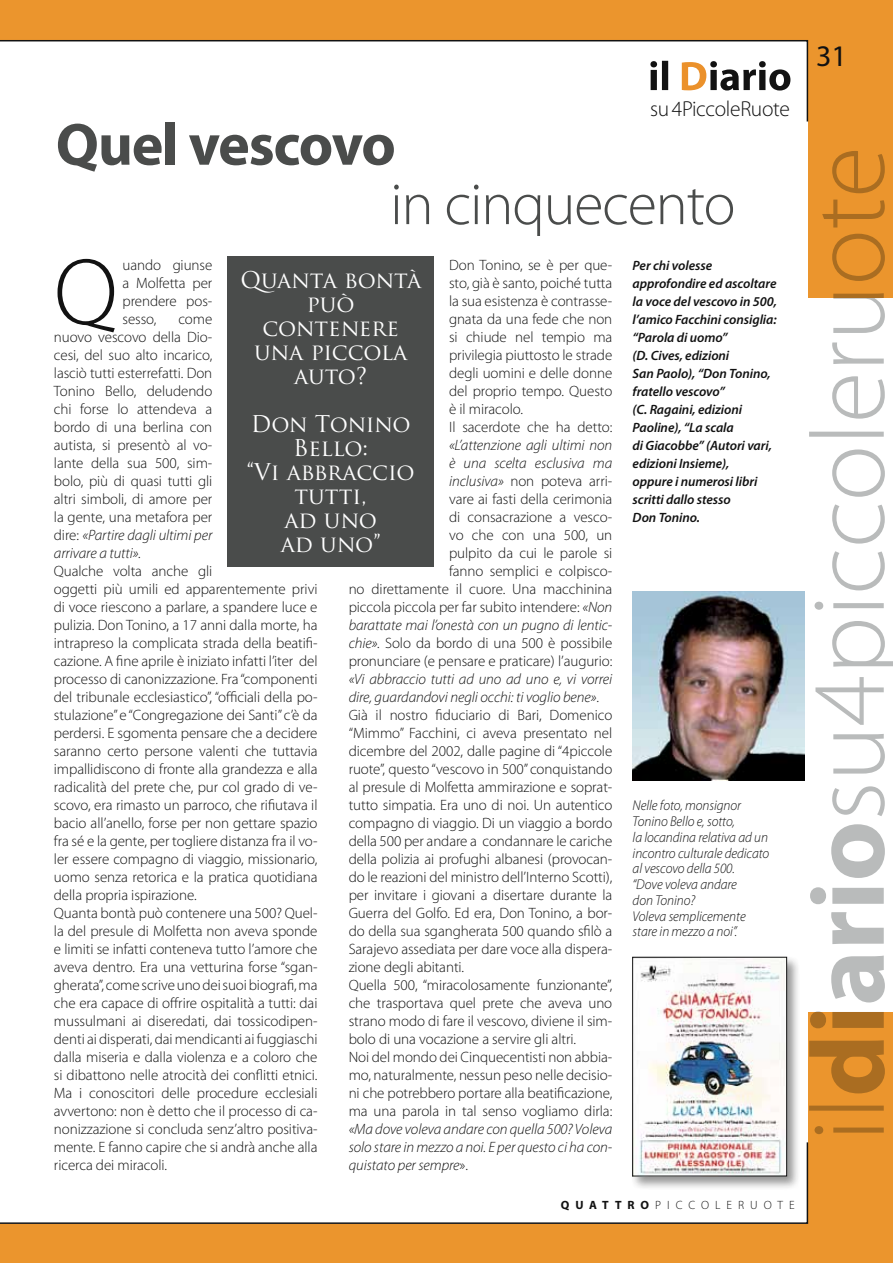
<style>
.page{position:relative;width:893px;height:1263px;background:#fff}
.page>*{position:absolute;margin:0;border:0;box-sizing:border-box;transform-origin:0 0}
.t1{font:300 95.1px "Myriad Pro";color:#121212}
.t2{font:300 60px "Myriad Pro";letter-spacing:-.02em;color:#4a4c4b}
.t3{font:700 60px "Myriad Pro";letter-spacing:-.02em;color:#4a4c4b}
.t4{font:30px "Myriad";color:#121212}
.t5{font:22.5px/24px "Trajan Pro";color:#fff;text-align:center}
.t6{font:300 21.75px "Myriad Pro";letter-spacing:-.015em;color:#121212}
.t7{font:300 15px/18px "Myriad Pro";letter-spacing:-.005em;color:#121212}
.t8{font:italic 300 15px/18px "Myriad Pro";letter-spacing:-.005em;color:#121212;text-align:justify}
.t9{font:italic 300 14.25px/15.8px "Myriad Pro";letter-spacing:-.005em;color:#121212;scale:.95 1}
.t10{font:italic 600 13.5px/18px "Myriad Pro";letter-spacing:-.005em;color:#121212}
.t11{font:300 12px "Myriad Pro";letter-spacing:.5em;color:#121212}
.s1{font-style:italic}
.s2{font-style:normal}
.s3{font-weight:700}
</style>
<div class="page">
<div style="left:0;top:0;width:893px;height:297px;background:#eb952d"></div>
<div style="left:0;top:1012px;width:893px;height:251px;background:#eb952d"></div>
<div style="left:0;top:40px;width:807px;height:284px;background:#fff"></div>
<div style="left:0;top:999px;width:807px;height:224px;background:#fff"></div>
<svg style="left:0;top:40px;width:809px;height:83px"></svg>
<svg style="left:0;top:1139px;width:809px;height:85px"></svg>
<svg style="left:682px;top:61px;width:108px;height:30px"></svg>
<svg style="left:650px;top:61px;width:18px;height:29px"></svg>
<svg style="left:809px;top:151px;width:84px;height:983px"></svg>
<img style="left:633px;top:592px;width:172px;height:188px">
<div style="left:630px;top:955px;width:171px;height:235px;background:#121212;opacity:.45"></div>
<img style="left:634px;top:959px;width:151px;height:215px">
<div style="left:632px;top:957px;width:155px;height:219px;border:1px solid #121212"></div>
<div style="left:227px;top:256px;width:207px;height:311px;background:#4a4c4b"></div>
<h2 class="t3" style="left:56px;top:105px;width:342px">Quel vescovo</h2>
<h3 class="t6" style="left:650px;top:96px;width:141px">su 4PiccoleRuote</h3>
<h2 class="t2" style="left:390px;top:168px;width:347px">in cinquecento</h2>
<h1 class="t1" style="left:54px;top:235px;width:65px">Q</h1>
<p class="t7" style="left:122px;top:256px;width:91px;text-align:justify">uando giunse a Molfetta per prendere pos&shy;sesso,</p>
<p class="t7" style="left:449px;top:256px;width:165px">Don Tonino, se è per que&shy;sto, già è santo, poiché tutta la sua esistenza è contrasse&shy;gnata da una fede che non si chiude nel tempio ma privilegia piuttosto le strade degli uomini e delle donne del proprio tempo. Questo è il miracolo.<br>Il sacerdote che ha detto:</p>
<p class="t7" style="left:349px;top:436px;width:265px;text-align:right"><span class="s1">«L’attenzione agli ultimi non<br>è una scelta esclusiva ma<br>inclusiva»</span> non poteva arri-<br>vare ai fasti della cerimonia<br>di consacrazione a vesco-<br>vo che con una 500, un<br>pulpito da cui le parole si<br>fanno semplici e colpisco-<br>no direttamente il cuore. Una macchinina piccola piccola per far subito intendere: <span class="s1">«Non barattate mai l’onestà con un pugno di lentic&shy;chie».</span> Solo da bordo di una 500 è possibile pronunciare (e pensare e praticare) l’augurio:</p>
<p class="t7" style="left:349px;top:670px;width:265px"><span class="s1">«Vi abbraccio tutti ad uno ad uno e, vi vorrei dire, guardandovi negli occhi: ti voglio bene»</span>.<br>Già il nostro fiduciario di Bari, Domenico “Mimmo” Facchini, ci aveva presentato nel dicembre del 2002, dalle pagine di “4piccole ruote”, questo “vescovo in 500” conquistando al presule di Molfetta ammirazione e soprat&shy;tutto simpatia. Era uno di noi. Un autentico compagno di viaggio. Di un viaggio a bordo della 500 per andare a condannare le cariche della polizia ai profughi albanesi (provocan&shy;do le reazioni del ministro dell’Interno Scotti), per invitare i giovani a disertare durante la Guerra del Golfo. Ed era, Don Tonino, a bor&shy;do della sua sgangherata 500 quando sfilò a Sarajevo assediata per dare voce alla dispera&shy;zione degli abitanti.<br>Quella 500, “miracolosamente funzionante”, che trasportava quel prete che aveva uno strano modo di fare il vescovo, diviene il sim&shy;bolo di una vocazione a servire gli altri.<br>Noi del mondo dei Cinquecentisti non abbia&shy;mo, naturalmente, nessun peso nelle decisio&shy;ni che potrebbero portare alla beatificazione, ma una parola in tal senso vogliamo dirla:</p>
<p class="t8" style="left:349px;top:1120px;width:265px">«Ma dove voleva andare con quella 500? Voleva solo stare in mezzo a noi. E per questo ci ha con&shy;quistato per sempre<span class="s2">».</span></p>
<h3 class="t5" style="left:240px;top:268px;width:182px">Quanta bontà può contenere una piccola auto?</h3>
<h3 class="t5" style="left:247px;top:412px;width:169px">Don Tonino<br>Bello:<br>“Vi abbraccio tutti,<br>ad uno<br>ad uno”</h3>
<p class="t7" style="left:54px;top:310px;width:160px;text-align:justify;text-indent:124px">come nuovo vescovo della Dio&shy;cesi, del suo alto incarico, lasciò tutti esterrefatti. Don Tonino Bello, deludendo chi forse lo attendeva a bordo di una berlina con autista, si presentò al vo&shy;lante della sua 500, sim&shy;bolo, più di quasi tutti gli altri simboli, di amore per la gente, una metafora per dire: <span class="s1">«Partire dagli ultimi per arrivare a tutti».</span></p>
<p class="t7" style="left:54px;top:562px;width:265px">Qualche volta anche gli<br>oggetti più umili ed apparentemente privi di voce riescono a parlare, a spandere luce e pulizia. Don Tonino, a 17 anni dalla morte, ha intrapreso la complicata strada della beatifi&shy;cazione. A fine aprile è iniziato infatti l’iter del processo di canonizzazione. Fra “componenti del tribunale ecclesiastico”, “officiali della po&shy;stulazione” e “Congregazione dei Santi” c’è da perdersi. E sgomenta pensare che a decidere saranno certo persone valenti che tuttavia impallidiscono di fronte alla grandezza e alla radicalità del prete che, pur col grado di ve&shy;scovo, era rimasto un parroco, che rifiutava il bacio all’anello, forse per non gettare spazio fra sé e la gente, per togliere distanza fra il vo&shy;ler essere compagno di viaggio, missionario, uomo senza retorica e la pratica quotidiana della propria ispirazione.<br>Quanta bontà può contenere una 500? Quel&shy;la del presule di Molfetta non aveva sponde e limiti se infatti conteneva tutto l’amore che aveva dentro. Era una vetturina forse “sgan&shy;gherata”, come scrive uno dei suoi biografi, ma che era capace di offrire ospitalità a tutti: dai mussulmani ai diseredati, dai tossicodipen&shy;denti ai disperati, dai mendicanti ai fuggiaschi dalla miseria e dalla violenza e a coloro che si dibattono nelle atrocità dei conflitti etnici.<br>Ma i conoscitori delle procedure ecclesiali avvertono: non è detto che il processo di ca&shy;nonizzazione si concluda senz’altro positiva&shy;mente. E fanno capire che si andrà anche alla ricerca dei miracoli.</p>
<p class="t10" style="left:633px;top:256px;width:146px">Per chi volesse approfondire ed ascoltare la voce del vescovo in 500, l’amico Facchini consiglia: “Parola di uomo”<br>(D. Cives, edizioni<br>San Paolo), “Don Tonino, fratello vescovo”<br>(C. Ragaini, edizioni<br>Paoline), “La scala<br>di Giacobbe” (Autori vari, edizioni Insieme),<br>oppure i numerosi libri scritti dallo stesso<br>Don Tonino.</p>
<p class="t9" style="left:633px;top:798px;width:145px">Nelle foto, monsignor<br>Tonino Bello e, sotto,<br>la locandina relativa ad un incontro culturale dedicato al vescovo della 500.<br>“Dove voleva andare<br>don Tonino?<br>Voleva semplicemente stare in mezzo a noi”.</p>
<p class="t11" style="left:561px;top:1198px;width:235px"><span class="s3">QUATTRO</span>PICCOLERUOTE</p>
<h3 class="t4" style="left:816px;top:41px;width:32px">31</h3>
</div>
